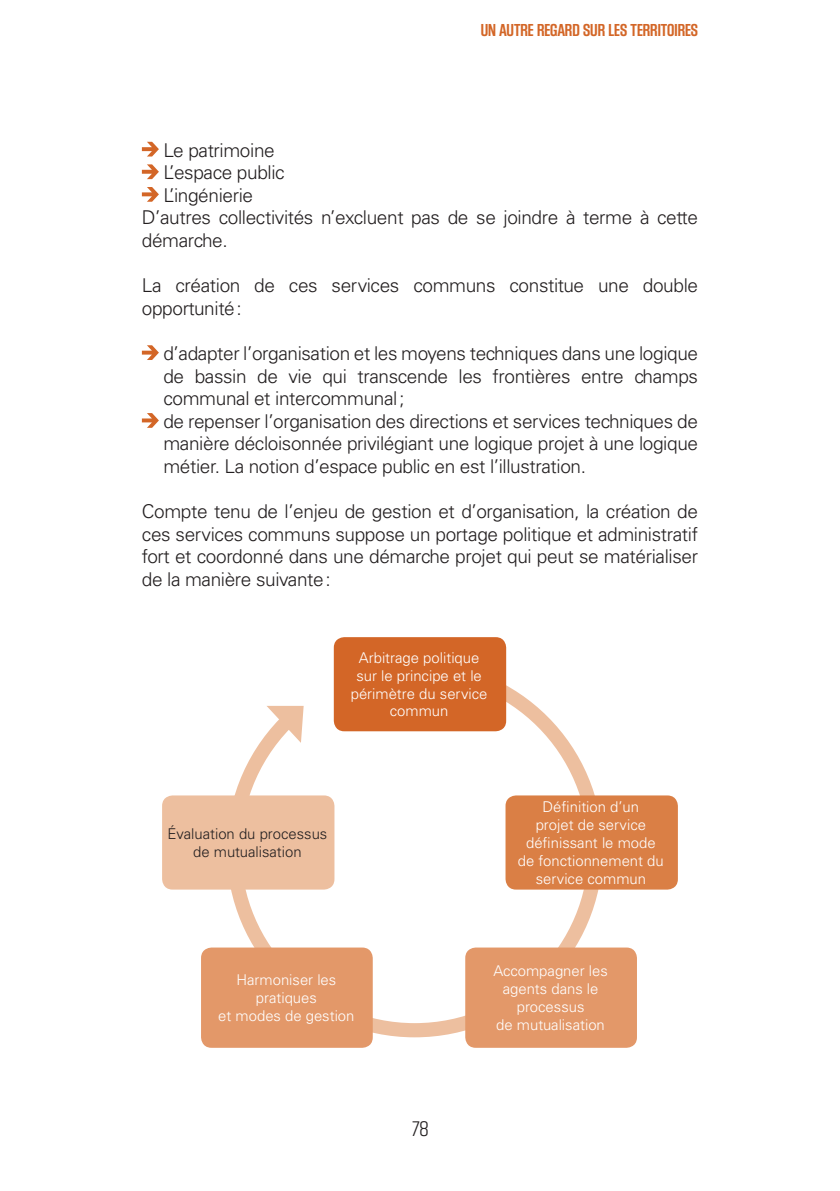
<style>
.page{position:relative;width:840px;height:1191px;background:#fff}
.page>*{position:absolute;margin:0;border:0;box-sizing:border-box;transform-origin:0 0}
.t1{font:22px "Block Gothic Light Cond";color:#231f20}
.t2{font:300 19px/22.6px "Univers LT Std";letter-spacing:-.02em;color:#231f20}
.t3{font:18px "Block Gothic Bold Cond";color:#d36627}
.t4{font:300 14.8px/17.8px "Univers LT Std";color:#fff;text-align:center}
.t5{font:300 14.8px/17.8px "Univers LT Std";color:#231f20;text-align:center}
</style>
<div class="page">
<svg style="left:142px;top:142px;width:17px;height:14px"></svg>
<svg style="left:142px;top:164px;width:17px;height:15px"></svg>
<svg style="left:142px;top:187px;width:17px;height:15px"></svg>
<svg style="left:142px;top:345px;width:17px;height:15px"></svg>
<svg style="left:142px;top:413px;width:17px;height:15px"></svg>
<svg style="left:219px;top:654px;width:390px;height:390px"></svg>
<svg style="left:266px;top:706px;width:37px;height:37px"></svg>
<div style="left:333px;top:637px;width:173px;height:94px;background:#d36627;border-radius:11px"></div>
<div style="left:505px;top:795px;width:172px;height:94px;background:#da7f45;border-radius:11px"></div>
<div style="left:465px;top:947px;width:171px;height:100px;background:#e39869;border-radius:11px"></div>
<div style="left:201px;top:947px;width:171px;height:100px;background:#e39869;border-radius:11px"></div>
<div style="left:162px;top:795px;width:172px;height:94px;background:#edbf9f;border-radius:11px"></div>
<p class="t3" style="left:480px;top:20px;width:219px">UN AUTRE REGARD SUR LES TERRITOIRES</p>
<p class="t2" style="left:163px;top:138px;width:113px">Le patrimoine</p>
<p class="t2" style="left:163px;top:161px;width:123px">L’espace public</p>
<p class="t2" style="left:163px;top:184px;width:91px">L’ingénierie</p>
<p class="t2" style="left:142px;top:206px;width:557px">D’autres collectivités n’excluent pas de se joindre à terme à cette</p>
<p class="t2" style="left:142px;top:229px;width:87px">démarche.</p>
<p class="t2" style="left:142px;top:274px;width:557px">La création de ces services communs constitue une double opportunité:</p>
<p class="t2" style="left:163px;top:342px;width:536px">d’adapter l’organisation et les moyens techniques dans une logique de bassin de vie qui transcende les frontières entre champs communal et intercommunal;<br>de repenser l’organisation des directions et services techniques de manière décloisonnée privilégiant une logique projet à une logique métier. La notion d’espace public en est l’illustration.</p>
<p class="t2" style="left:142px;top:500px;width:557px;text-align:justify">Compte tenu de l’enjeu de gestion et d’organisation, la création de ces services communs suppose un portage politique et administratif fort et coordonné dans une démarche projet qui peut se matérialiser de la manière suivante:</p>
<p class="t4" style="left:350px;top:649px;width:138px">Arbitrage politique sur le principe et le périmètre du service commun</p>
<p class="t5" style="left:167px;top:825px;width:161px">Évaluation du processus de mutualisation</p>
<p class="t4" style="left:517px;top:798px;width:147px">Définition d’un<br>projet de service définissant le mode de fonctionnement du service commun</p>
<p class="t4" style="left:218px;top:971px;width:138px">Harmoniser les pratiques<br>et modes de gestion</p>
<p class="t1" style="left:411px;top:1117px;width:19px">78</p>
<p class="t4" style="left:493px;top:962px;width:116px">Accompagner les agents dans le processus<br>de mutualisation</p>
</div>
